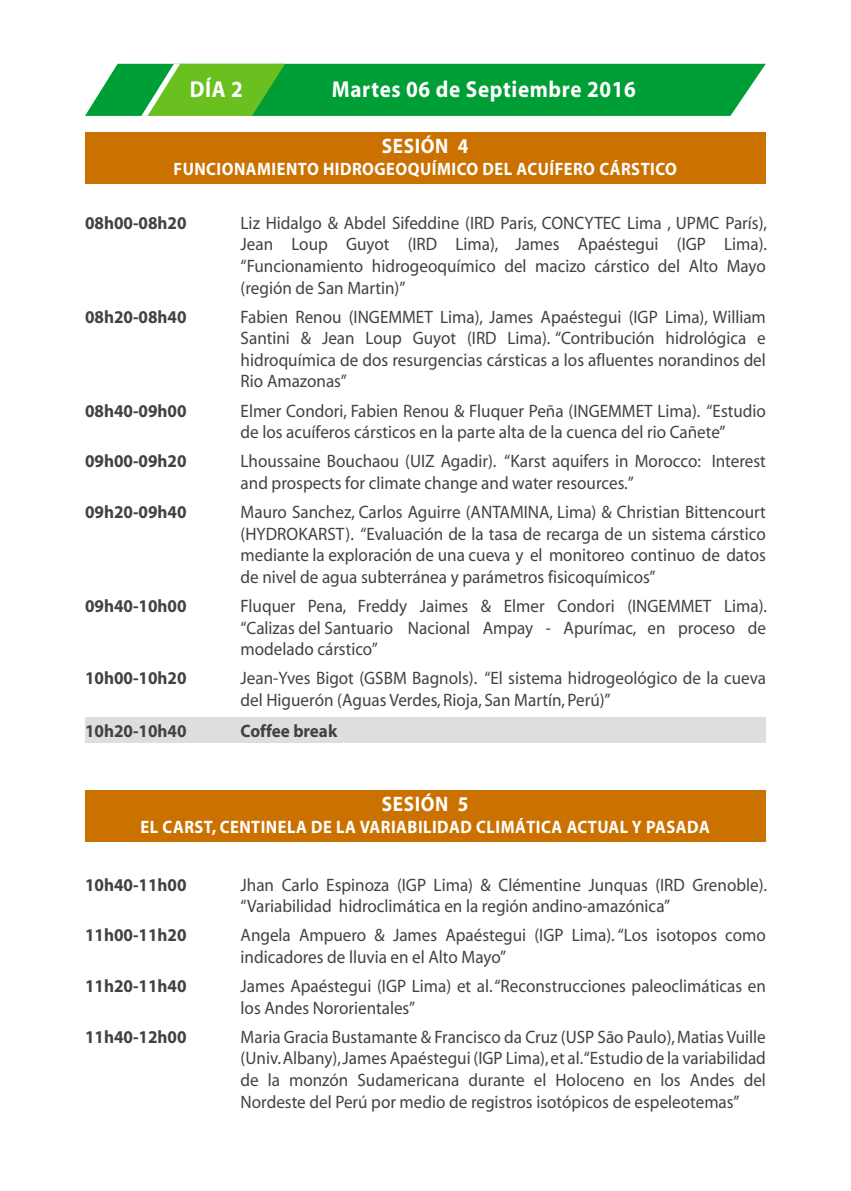
<style>
.page{position:relative;width:851px;height:1191px;background:#fff}
.page>*{position:absolute;margin:0;border:0;box-sizing:border-box;transform-origin:0 0}
.t1{font:700 23.1px "Myriad";letter-spacing:.03em;color:#fff;scale:.91 1}
.t2{font:700 21px "Myriad";letter-spacing:.03em;color:#fff;scale:.91 1}
.t3{font:18px/21.6px "Myriad";color:#424242;scale:.95 1}
.t4{font:700 18px "Myriad";color:#424242;scale:.95 1}
.t5{font:700 18px "Myriad";letter-spacing:.03em;color:#fff;scale:.91 1}
</style>
<div class="page">
<div style="left:85px;top:717px;width:680px;height:26px;background:#dedede"></div>
<svg style="left:85px;top:64px;width:680px;height:52px;background:#1fa83f"></svg>
<div style="left:85px;top:132px;width:680px;height:51px;background:#cb7100"></div>
<div style="left:85px;top:790px;width:680px;height:51px;background:#cb7100"></div>
<p class="t1" style="left:190px;top:77px;width:60px">DÍA 2</p>
<p class="t1" style="left:332px;top:77px;width:335px">Martes 06 de Septiembre 2016</p>
<p class="t2" style="left:382px;top:136px;width:97px">SESIÓN 4</p>
<p class="t5" style="left:173px;top:160px;width:554px">FUNCIONAMIENTO HIDROGEOQUÍMICO DEL ACUÍFERO CÁRSTICO</p>
<p class="t4" style="left:85px;top:213px;width:108px">08h00-08h20</p>
<p class="t3" style="left:240px;top:213px;width:555px;text-align:justify">Liz Hidalgo &amp; Abdel Sifeddine (IRD Paris, CONCYTEC Lima , UPMC París), Jean Loup Guyot (IRD Lima), James Apaéstegui (IGP Lima). “Funcionamiento hidrogeoquímico del macizo cárstico del Alto Mayo (región de San Martin)”</p>
<p class="t4" style="left:85px;top:307px;width:108px">08h20-08h40</p>
<p class="t3" style="left:240px;top:307px;width:554px;text-align:justify">Fabien Renou (INGEMMET Lima), James Apaéstegui (IGP Lima), William Santini &amp; Jean Loup Guyot (IRD Lima). “Contribución hidrológica e hidroquímica de dos resurgencias cársticas a los afluentes norandinos del Rio Amazonas”</p>
<p class="t4" style="left:85px;top:401px;width:108px">08h40-09h00</p>
<p class="t3" style="left:240px;top:400px;width:554px">Elmer Condori, Fabien Renou &amp; Fluquer Peña (INGEMMET Lima). “Estudio de los acuíferos cársticos en la parte alta de la cuenca del rio Cañete”</p>
<p class="t4" style="left:85px;top:452px;width:108px">09h00-09h20</p>
<p class="t3" style="left:240px;top:451px;width:554px">Lhoussaine Bouchaou (UIZ Agadir). “Karst aquifers in Morocco: Interest and prospects for climate change and water resources.”</p>
<p class="t4" style="left:85px;top:503px;width:108px">09h20-09h40</p>
<p class="t3" style="left:240px;top:502px;width:554px;text-align:justify">Mauro Sanchez, Carlos Aguirre (ANTAMINA, Lima) &amp; Christian Bittencourt (HYDROKARST). “Evaluación de la tasa de recarga de un sistema cárstico mediante la exploración de una cueva y el monitoreo continuo de datos de nivel de agua subterránea y parámetros fisicoquímicos”</p>
<p class="t4" style="left:85px;top:596px;width:108px">09h40-10h00</p>
<p class="t3" style="left:240px;top:596px;width:555px;text-align:justify">Fluquer Pena, Freddy Jaimes &amp; Elmer Condori (INGEMMET Lima). “Calizas del Santuario Nacional Ampay - Apurímac, en proceso de modelado cárstico”</p>
<p class="t4" style="left:85px;top:669px;width:108px">10h00-10h20</p>
<p class="t3" style="left:240px;top:668px;width:554px">Jean-Yves Bigot (GSBM Bagnols). “El sistema hidrogeológico de la cueva del Higuerón (Aguas Verdes, Rioja, San Martín, Perú)”</p>
<p class="t4" style="left:85px;top:721px;width:108px">10h20-10h40</p>
<p class="t4" style="left:240px;top:721px;width:103px">Coffee break</p>
<p class="t2" style="left:382px;top:793px;width:97px">SESIÓN 5</p>
<p class="t5" style="left:140px;top:817px;width:627px">EL CARST, CENTINELA DE LA VARIABILIDAD CLIMÁTICA ACTUAL Y PASADA</p>
<p class="t4" style="left:85px;top:875px;width:108px">10h40-11h00</p>
<p class="t3" style="left:240px;top:874px;width:555px">Jhan Carlo Espinoza (IGP Lima) &amp; Clémentine Junquas (IRD Grenoble). “Variabilidad hidroclimática en la región andino-amazónica”</p>
<p class="t4" style="left:85px;top:926px;width:108px">11h00-11h20</p>
<p class="t3" style="left:240px;top:925px;width:554px">Angela Ampuero &amp; James Apaéstegui (IGP Lima). “Los isotopos como indicadores de lluvia en el Alto Mayo”</p>
<p class="t4" style="left:85px;top:976px;width:108px">11h20-11h40</p>
<p class="t3" style="left:240px;top:976px;width:554px">James Apaéstegui (IGP Lima) et al. “Reconstrucciones paleoclimáticas en los Andes Nororientales”</p>
<p class="t4" style="left:85px;top:1027px;width:108px">11h40-12h00</p>
<p class="t3" style="left:240px;top:1026px;width:554px;text-align:justify">Maria Gracia Bustamante &amp; Francisco da Cruz (USP São Paulo), Matias Vuille (Univ. Albany), James Apaéstegui (IGP Lima), et al.“Estudio de la variabilidad de la monzón Sudamericana durante el Holoceno en los Andes del Nordeste del Perú por medio de registros isotópicos de espeleotemas”</p>
</div>
